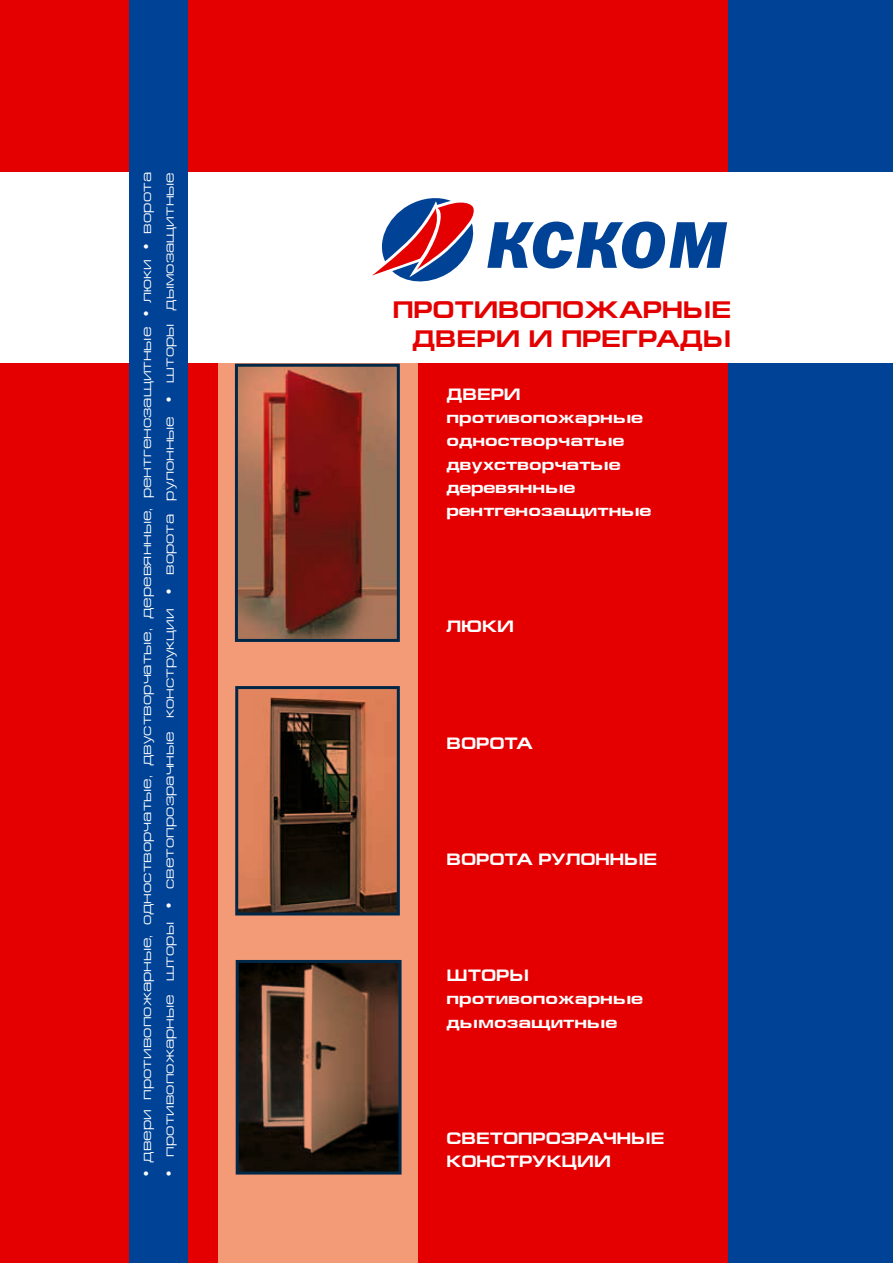
<style>
.page{position:relative;width:893px;height:1263px;background:#fff}
.page>*{position:absolute;margin:0;border:0;box-sizing:border-box;transform-origin:0 0}
.t1{font:700 24px/28.8px "Europe Ext";color:#e40000;text-align:right}
.t2{font:700 16.5px/23.2px "Europe Ext";color:#fff}
.t3{font:14.4px "Europe Ext";color:#fff}
.s1{font-family:"Garamond Narrow C";font-weight:300}
</style>
<div class="page">
<div style="left:727px;top:0;width:166px;height:1263px;background:#004396"></div>
<div style="left:0;top:0;width:727px;height:1263px;background:#e40000"></div>
<svg style="left:218px;top:363px;width:200px;height:900px;background:#9c604a"></svg>
<div style="left:0;top:172px;width:893px;height:191px;background:#fff"></div>
<div style="left:129px;top:0;width:58px;height:1263px;background:#004396"></div>
<svg style="left:487px;top:222px;width:240px;height:46px"></svg>
<svg style="left:372px;top:198px;width:102px;height:84px"></svg>
<p class="t3" style="left:138px;top:1177px;width:1006px;rotate:-90deg"><span class="s1">•</span> двери противопожарные, одностворчатые, двустворчатые, деревянные, рентгенозащитные <span class="s1">•</span> люки <span class="s1">•</span> ворота</p>
<p class="t3" style="left:161px;top:1177px;width:1006px;rotate:-90deg"><span class="s1">•</span> противопожарные шторы <span class="s1">•</span> светопрозрачные конструкции <span class="s1">•</span> ворота рулонные <span class="s1">•</span> шторы дымозащитные</p>
<h1 class="t1" style="left:393px;top:296px;width:340px">ПРОТИВОПОЖАРНЫЕ<br>ДВЕРИ И ПРЕГРАДЫ</h1>
<p class="t2" style="left:446px;top:383px;width:206px">ДВЕРИ противопожарные одностворчатые двухстворчатые деревянные рентгенозащитные</p>
<p class="t2" style="left:446px;top:615px;width:69px">ЛЮКИ</p>
<p class="t2" style="left:446px;top:731px;width:88px">ВОРОТА</p>
<p class="t2" style="left:446px;top:848px;width:212px">ВОРОТА РУЛОННЫЕ</p>
<p class="t2" style="left:446px;top:964px;width:198px">ШТОРЫ противопожарные дымозащитные</p>
<p class="t2" style="left:446px;top:1127px;width:219px">СВЕТОПРОЗРАЧНЫЕ<br>КОНСТРУКЦИИ</p>
</div>
